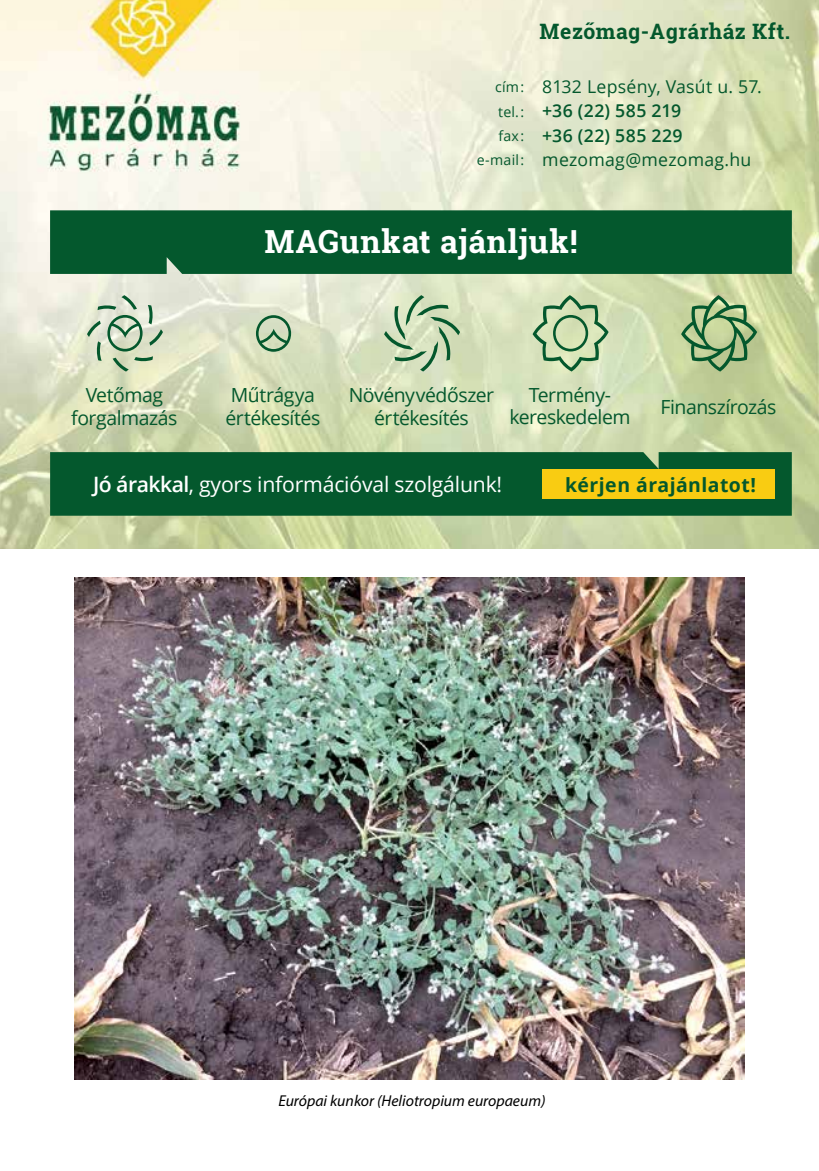
<style>
.page{position:relative;width:819px;height:1171px;background:#fff}
.page>*{position:absolute;margin:0;border:0;box-sizing:border-box;transform-origin:0 0}
.t1{font:700 31.85px "Roboto Slab";letter-spacing:.025em;color:#fff}
.t2{font:21.18px "Open Sans";letter-spacing:-.01em;color:#fff}
.t3{font:700 21.18px "Roboto Slab";letter-spacing:.025em;color:#04582d}
.t4{font:19.43px/22.9px "Open Sans";letter-spacing:-.025em;color:#04582d;text-align:center}
.t5{font:700 19.43px "Open Sans";letter-spacing:.025em;color:#04582d}
.t6{font:17.68px "Open Sans";letter-spacing:.015em;color:#04582d}
.t7{font:600 17.68px/24.2px "Open Sans";letter-spacing:.03em;color:#04582d}
.t8{font:italic 15.75px "Myriad Pro";color:#000}
.t9{font:14.17px/24.2px "Open Sans";letter-spacing:.015em;color:#04582d;text-align:right}
.s1{font-weight:600}
</style>
<div class="page">
<img style="left:0;top:0;width:819px;height:549px">
<svg style="left:24px;top:0;width:792px;height:524px;background:#aec49e"></svg>
<img style="left:74px;top:577px;width:670px;height:503px">
<p class="t9" style="left:477px;top:75px;width:49px">cím: tel.: fax: e-mail:</p>
<p class="t3" style="left:539px;top:16px;width:252px">Mezőmag-Agrárház Kft.</p>
<p class="t6" style="left:542px;top:75px;width:221px">8132 Lepsény, Vasút u. 57.</p>
<p class="t7" style="left:542px;top:98px;width:142px">+36 (22) 585 219 +36 (22) 585 229</p>
<p class="t6" style="left:542px;top:147px;width:210px">mezomag@mezomag.hu</p>
<h1 class="t1" style="left:265px;top:220px;width:314px">MAGunkat ajánljuk!</h1>
<p class="t4" style="left:71px;top:383px;width:108px">Vetőmag forgalmazás</p>
<p class="t4" style="left:225px;top:383px;width:96px;text-align:left">Műtrágya értékesítés</p>
<p class="t4" style="left:349px;top:383px;width:147px">Növényvédőszer értékesítés</p>
<p class="t4" style="left:509px;top:382px;width:123px">Termény&shy;kereskedelem</p>
<p class="t4" style="left:660px;top:395px;width:118px">Finanszírozás</p>
<p class="t2" style="left:93px;top:470px;width:410px"><span class="s1">Jó árakkal</span>, gyors információval szolgálunk!</p>
<p class="t5" style="left:565px;top:471px;width:192px">kérjen árajánlatot!</p>
<p class="t8" style="left:278px;top:1090px;width:269px">Európai kunkor (Heliotropium europaeum)</p>
</div>
